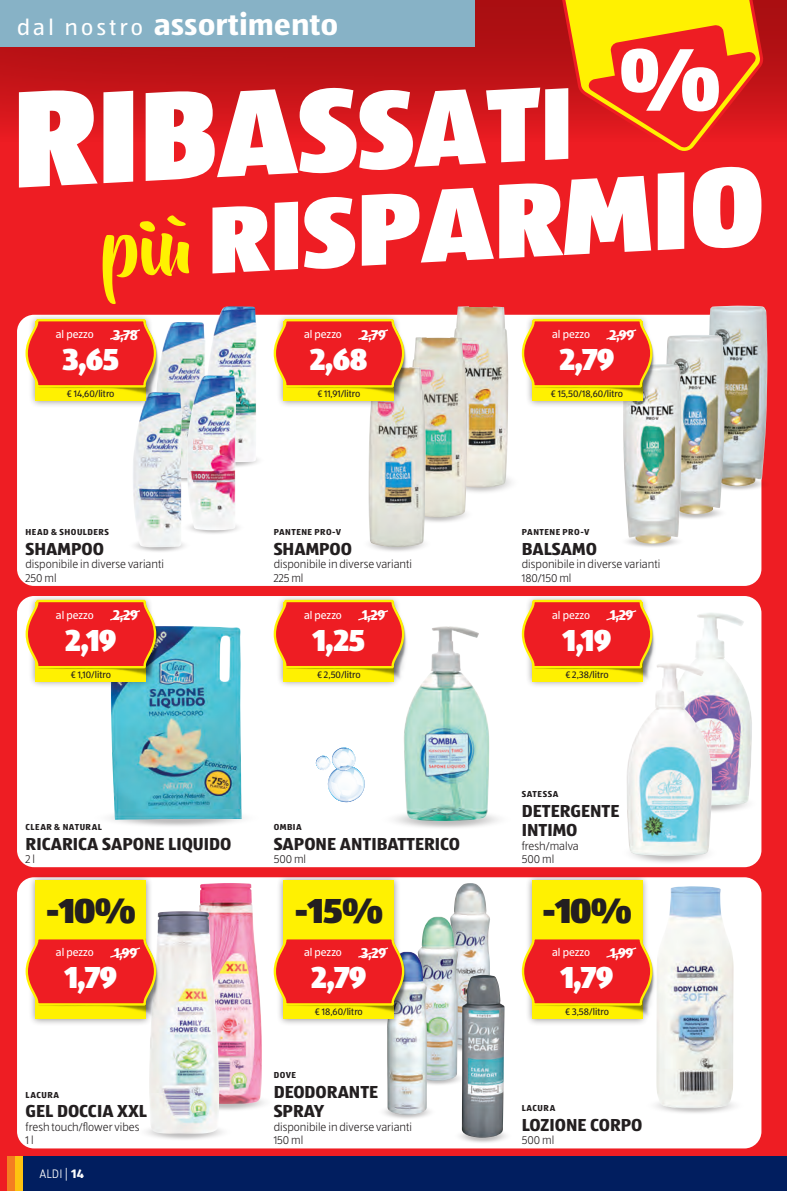
<style>
.page{position:relative;width:787px;height:1191px;background:#ee1d23}
.page>*{position:absolute;margin:0;border:0;box-sizing:border-box;transform-origin:0 0}
.t1{font:900 142.65px "ALDISUEDOT";color:#fff;scale:.95 1}
.t2{font:900 89.1px "ALDISUEDOT";color:#fff}
.t3{font:900 36px "ALDISUEDOT";color:#231f20}
.t4{font:900 31.5px "ALDISUEDOT";letter-spacing:-.04em;color:#fff;scale:.95 1}
.t5{font:700 30px "ALDISUEDOT";letter-spacing:.02em;color:#fff}
.co_Produktname{font:700 18px/19.5px "ALDISUEDOT";color:#231f20}
.t6{font:700 14.7px "ALDISUEDOT";color:#fff;scale:.95 1}
.t7{font:300 12.75px "ALDISUEDOT";color:#fff}
.co_Fliesstext{font:300 11.7px "ALDISUEDOT";color:#231f20}
.t8{font:11.1px "ALDISUEDOT";color:#fff}
.t9{font:9.75px "ALDISUEDOT";color:#231f20}
.co_Markennamen{font:700 9px "ALDISUEDOT";letter-spacing:.055em;color:#231f20}
.co_Produktname-2{font:700 9px "ALDISUEDOT";letter-spacing:.06em;color:#231f20}
.s1{font-weight:400;font-size:22.5px}
.s2{font-size:136.05px}
.s3{font-size:131.4px}
.s4{font-size:126.9px}
.s5{font-size:122.4px}
.s6{font-size:114.9px}
.s7{font-size:111.75px}
.s8{font-size:108.75px}
.s9{font-size:105.75px}
.s10{font-weight:700}
</style>
<div class="page">
<div style="left:0;top:0;width:787px;height:143px;background:linear-gradient(to bottom,#9e1114,#e3191e)"></div>
<div style="left:17px;top:596px;width:744px;height:271px;background:#fff;border-radius:17px"></div>
<div style="left:17px;top:315px;width:744px;height:271px;background:#fff;border-radius:17px"></div>
<div style="left:17px;top:877px;width:744px;height:271px;background:#fff;border-radius:17px"></div>
<svg style="left:103px;top:215px;width:86px;height:89px"></svg>
<svg style="left:212px;top:166px;width:549px;height:108px"></svg>
<svg style="left:519px;top:0;width:246px;height:143px"></svg>
<svg style="left:522px;top:0;width:240px;height:151px"></svg>
<img style="left:199px;top:883px;width:63px;height:221px">
<img style="left:149px;top:911px;width:70px;height:222px">
<img style="left:207px;top:306px;width:50px;height:156px">
<img style="left:182px;top:478px;width:5px;height:4px">
<img style="left:159px;top:322px;width:46px;height:156px">
<img style="left:187px;top:375px;width:49px;height:155px">
<img style="left:133px;top:392px;width:49px;height:155px">
<img style="left:451px;top:306px;width:57px;height:181px">
<img style="left:412px;top:337px;width:55px;height:180px">
<img style="left:368px;top:367px;width:57px;height:180px">
<img style="left:724px;top:486px;width:38px;height:5px">
<img style="left:708px;top:306px;width:59px;height:180px">
<img style="left:666px;top:335px;width:58px;height:179px">
<img style="left:628px;top:543px;width:49px;height:4px">
<img style="left:623px;top:364px;width:58px;height:179px">
<div style="left:276px;top:314px;width:125px;height:94px;background:#231f20;opacity:.5"></div>
<svg style="left:273px;top:318px;width:132px;height:83px;background:#ef5e2f"></svg>
<svg style="left:315px;top:747px;width:50px;height:56px"></svg>
<img style="left:458px;top:1046px;width:4px;height:5px">
<img style="left:451px;top:883px;width:39px;height:163px">
<img style="left:418px;top:916px;width:40px;height:165px">
<img style="left:387px;top:951px;width:40px;height:163px">
<img style="left:695px;top:613px;width:57px;height:193px">
<img style="left:626px;top:663px;width:86px;height:193px">
<img style="left:460px;top:1127px;width:46px;height:16px">
<img style="left:462px;top:974px;width:42px;height:163px">
<img style="left:110px;top:817px;width:133px;height:9px">
<img style="left:111px;top:626px;width:131px;height:193px">
<img style="left:404px;top:626px;width:85px;height:195px">
<div style="left:28px;top:314px;width:125px;height:94px;background:#231f20;opacity:.5"></div>
<svg style="left:25px;top:318px;width:132px;height:83px;background:#ee5e30"></svg>
<div style="left:28px;top:595px;width:125px;height:93px;background:#231f20;opacity:.5"></div>
<svg style="left:24px;top:598px;width:133px;height:83px;background:#eb5e33"></svg>
<div style="left:276px;top:595px;width:125px;height:93px;background:#231f20;opacity:.5"></div>
<svg style="left:273px;top:598px;width:132px;height:83px;background:#ef5f32"></svg>
<div style="left:524px;top:595px;width:125px;height:93px;background:#231f20;opacity:.5"></div>
<svg style="left:521px;top:598px;width:132px;height:83px;background:#ef5f33"></svg>
<img style="left:656px;top:886px;width:77px;height:222px">
<div style="left:524px;top:314px;width:125px;height:94px;background:#231f20;opacity:.5"></div>
<svg style="left:521px;top:318px;width:132px;height:83px;background:#ef5e31"></svg>
<div style="left:28px;top:873px;width:125px;height:152px;background:#231f20;opacity:.5"></div>
<svg style="left:24px;top:880px;width:133px;height:138px;background:#f49a2d"></svg>
<div style="left:276px;top:873px;width:125px;height:152px;background:#231f20;opacity:.5"></div>
<svg style="left:273px;top:880px;width:132px;height:138px;background:#f4992a"></svg>
<div style="left:524px;top:873px;width:125px;height:152px;background:#231f20;opacity:.5"></div>
<svg style="left:521px;top:880px;width:132px;height:138px;background:#f59a2b"></svg>
<div style="left:0;top:1157px;width:787px;height:34px;background:#011e5f"></div>
<div style="left:0;top:1157px;width:22px;height:34px;background:#ee1d23"></div>
<div style="left:7px;top:1157px;width:15px;height:34px;background:#f47d21"></div>
<div style="left:15px;top:1157px;width:7px;height:34px;background:#fec210"></div>
<div style="left:0;top:0;width:474px;height:47px;background:#87b2c6"></div>
<p class="t5" style="left:17px;top:5px;width:322px"><span class="s1">dal nostro</span> assortimento</p>
<p class="t1" style="left:4px;top:40px;width:593px;rotate:-3deg">R<span class="s2">I</span><span class="s3">B</span><span class="s4">A</span><span class="s5">S</span><span class="s6">S</span><span class="s7">A</span><span class="s8">T</span><span class="s9">I</span></p>
<p class="t2" style="left:619px;top:17px;width:103px">%</p>
<p class="t8" style="left:56px;top:327px;width:39px">al pezzo</p>
<p class="t6" style="left:113px;top:325px;width:27px">3,78</p>
<p class="t8" style="left:304px;top:327px;width:39px">al pezzo</p>
<p class="t6" style="left:361px;top:325px;width:27px">2,79</p>
<p class="t8" style="left:552px;top:327px;width:39px">al pezzo</p>
<p class="t6" style="left:609px;top:325px;width:28px">2,99</p>
<p class="t4" style="left:62px;top:337px;width:61px">3,65</p>
<p class="t4" style="left:310px;top:337px;width:62px">2,68</p>
<p class="t4" style="left:559px;top:337px;width:59px">2,79</p>
<p class="t9" style="left:67px;top:387px;width:49px">€ 14,60/litro</p>
<p class="t9" style="left:317px;top:387px;width:45px">€ 11,91/litro</p>
<p class="t9" style="left:551px;top:387px;width:74px">€ 15,50/18,60/litro</p>
<p class="co_Markennamen" style="left:26px;top:526px;width:85px">HEAD &amp; SHOULDERS</p>
<p class="co_Produktname" style="left:26px;top:538px;width:80px">SHAMPOO</p>
<p class="co_Fliesstext" style="left:26px;top:557px;width:140px">disponibile in diverse varianti</p>
<p class="co_Fliesstext" style="left:26px;top:570px;width:33px">250 ml</p>
<p class="co_Markennamen" style="left:274px;top:526px;width:69px">PANTENE PRO-V</p>
<p class="co_Produktname" style="left:274px;top:538px;width:80px">SHAMPOO</p>
<p class="co_Fliesstext" style="left:274px;top:557px;width:140px">disponibile in diverse varianti</p>
<p class="co_Fliesstext" style="left:274px;top:570px;width:31px">225 ml</p>
<p class="co_Markennamen" style="left:522px;top:526px;width:69px">PANTENE PRO-V</p>
<p class="co_Produktname" style="left:522px;top:538px;width:77px">BALSAMO</p>
<p class="co_Fliesstext" style="left:522px;top:557px;width:140px">disponibile in diverse varianti</p>
<p class="co_Fliesstext" style="left:522px;top:570px;width:51px">180/150 ml</p>
<p class="t8" style="left:56px;top:607px;width:39px">al pezzo</p>
<p class="t6" style="left:113px;top:605px;width:27px">2,29</p>
<p class="t8" style="left:304px;top:607px;width:39px">al pezzo</p>
<p class="t6" style="left:362px;top:605px;width:26px">1,29</p>
<p class="t8" style="left:552px;top:607px;width:39px">al pezzo</p>
<p class="t6" style="left:610px;top:605px;width:26px">1,29</p>
<p class="t4" style="left:65px;top:618px;width:55px">2,19</p>
<p class="t4" style="left:313px;top:618px;width:57px">1,25</p>
<p class="t4" style="left:563px;top:618px;width:52px">1,19</p>
<p class="t9" style="left:71px;top:668px;width:42px">€ 1,10/litro</p>
<p class="t9" style="left:317px;top:668px;width:45px">€ 2,50/litro</p>
<p class="t9" style="left:565px;top:668px;width:45px">€ 2,38/litro</p>
<p class="co_Produktname-2" style="left:26px;top:821px;width:78px">CLEAR &amp; NATURAL</p>
<p class="co_Produktname" style="left:26px;top:833px;width:207px">RICARICA SAPONE LIQUIDO</p>
<p class="co_Fliesstext" style="left:26px;top:852px;width:11px">2 l</p>
<p class="co_Markennamen" style="left:274px;top:821px;width:30px">OMBIA</p>
<p class="co_Produktname" style="left:274px;top:833px;width:188px">SAPONE ANTIBATTERICO</p>
<p class="co_Fliesstext" style="left:274px;top:852px;width:34px">500 ml</p>
<p class="co_Markennamen" style="left:522px;top:788px;width:38px">SATESSA</p>
<p class="co_Produktname" style="left:522px;top:800px;width:99px">DETERGENTE<br>INTIMO</p>
<p class="co_Fliesstext" style="left:522px;top:838px;width:58px">fresh/malva</p>
<p class="co_Fliesstext" style="left:522px;top:852px;width:34px">500 ml</p>
<p class="t3" style="left:46px;top:886px;width:91px">-10%</p>
<p class="t8" style="left:56px;top:945px;width:39px">al pezzo</p>
<p class="t6" style="left:114px;top:942px;width:26px">1,99</p>
<p class="t3" style="left:294px;top:886px;width:90px">-15%</p>
<p class="t8" style="left:304px;top:945px;width:39px">al pezzo</p>
<p class="t6" style="left:361px;top:942px;width:28px">3,29</p>
<p class="t3" style="left:542px;top:886px;width:91px">-10%</p>
<p class="t8" style="left:552px;top:945px;width:39px">al pezzo</p>
<p class="t6" style="left:610px;top:942px;width:26px">1,99</p>
<p class="t4" style="left:65px;top:955px;width:57px">1,79</p>
<p class="t4" style="left:311px;top:955px;width:59px">2,79</p>
<p class="t4" style="left:561px;top:955px;width:57px">1,79</p>
<p class="t9" style="left:315px;top:1005px;width:49px">€ 18,60/litro</p>
<p class="t9" style="left:565px;top:1005px;width:45px">€ 3,58/litro</p>
<p class="co_Markennamen" style="left:26px;top:1088px;width:35px">LACURA</p>
<p class="co_Produktname" style="left:26px;top:1100px;width:123px">GEL DOCCIA XXL</p>
<p class="co_Fliesstext" style="left:26px;top:1119px;width:115px">fresh touch/flower vibes</p>
<p class="co_Fliesstext" style="left:26px;top:1132px;width:9px">1 l</p>
<p class="co_Markennamen" style="left:274px;top:1068px;width:24px">DOVE</p>
<p class="co_Produktname" style="left:274px;top:1081px;width:106px">DEODORANTE<br>SPRAY</p>
<p class="co_Fliesstext" style="left:274px;top:1119px;width:140px">disponibile in diverse varianti</p>
<p class="co_Fliesstext" style="left:274px;top:1132px;width:31px">150 ml</p>
<p class="co_Markennamen" style="left:522px;top:1101px;width:35px">LACURA</p>
<p class="co_Produktname" style="left:522px;top:1114px;width:122px">LOZIONE CORPO</p>
<p class="co_Fliesstext" style="left:522px;top:1132px;width:34px">500 ml</p>
<p class="t7" style="left:39px;top:1165px;width:46px">ALDI | <span class="s10">14</span></p>
</div>
